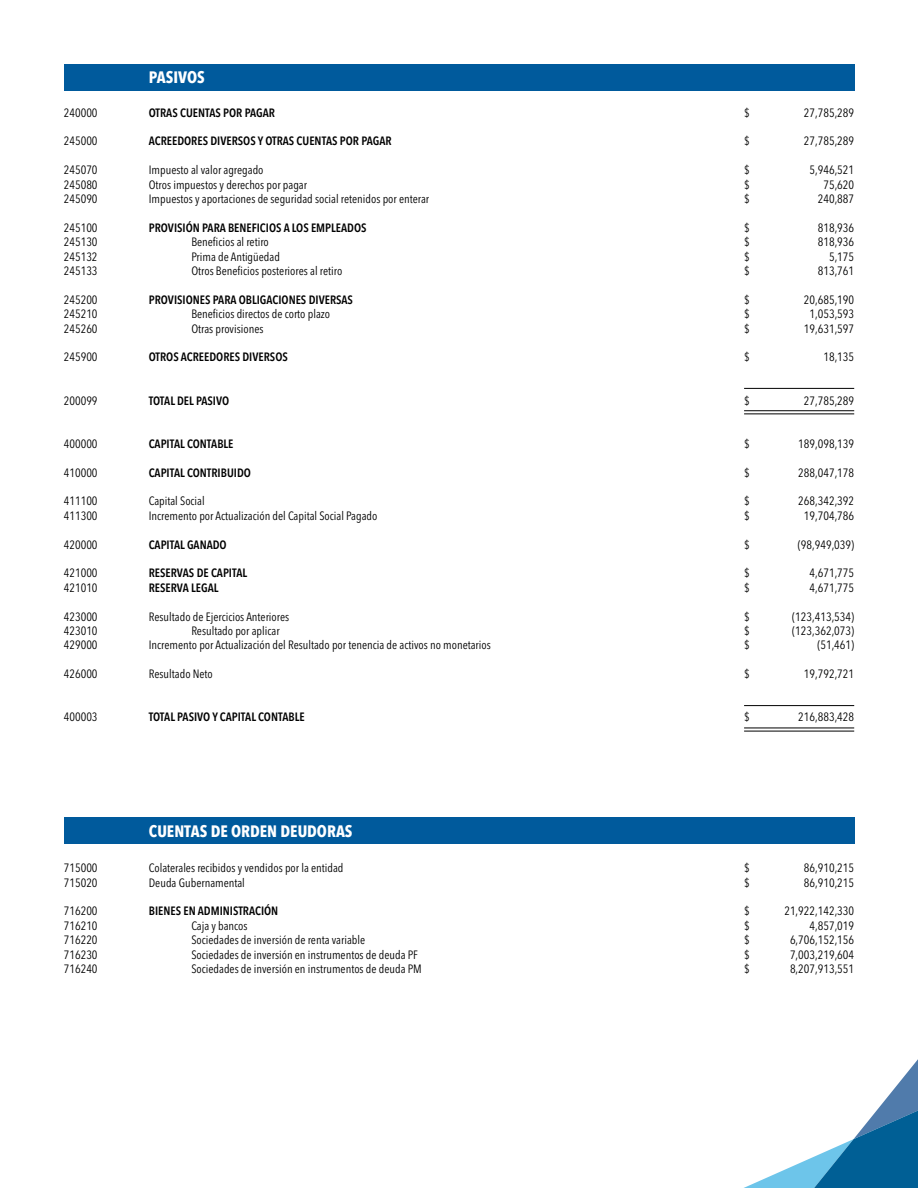
<style>
.page{position:relative;width:918px;height:1188px;background:#fff}
.page>*{position:absolute;margin:0;border:0;box-sizing:border-box;transform-origin:0 0}
.t1{font:700 16.5px "Avenir Next Condensed";color:#fff}
.t2{font:condensed 12px/14.4px "Avenir Next LT Pro";color:#000}
.t3{font:600 condensed 12px/14.4px "Avenir Next LT Pro";color:#000}
</style>
<div class="page">
<svg style="left:744px;top:1059px;width:174px;height:129px"></svg>
<div style="left:64px;top:64px;width:790px;height:26px;background:#005a9c"></div>
<hr style="left:744px;top:388px;width:110px;height:1px;background:#000">
<hr style="left:744px;top:414px;width:110px;height:1px;background:#000">
<hr style="left:744px;top:410px;width:110px;height:1px;background:#000">
<hr style="left:744px;top:705px;width:110px;height:1px;background:#000">
<hr style="left:744px;top:731px;width:110px;height:1px;background:#000">
<hr style="left:744px;top:728px;width:110px;height:1px;background:#000">
<div style="left:64px;top:818px;width:790px;height:26px;background:#005a9c"></div>
<p class="t2" style="left:64px;top:105px;width:35px">240000</p>
<p class="t2" style="left:64px;top:134px;width:35px">245000</p>
<p class="t2" style="left:64px;top:163px;width:35px;text-align:justify">245070<br>245080<br>245090</p>
<p class="t2" style="left:64px;top:220px;width:35px;text-align:justify">245100<br>245130<br>245132<br>245133</p>
<p class="t2" style="left:64px;top:292px;width:35px;text-align:justify">245200<br>245210<br>245260</p>
<p class="t2" style="left:64px;top:350px;width:35px">245900</p>
<p class="t2" style="left:64px;top:393px;width:35px">200099</p>
<p class="t2" style="left:64px;top:436px;width:35px">400000</p>
<p class="t2" style="left:64px;top:465px;width:35px">410000</p>
<p class="t2" style="left:64px;top:494px;width:35px">411100<br>411300</p>
<p class="t2" style="left:64px;top:537px;width:35px">420000</p>
<p class="t2" style="left:64px;top:566px;width:35px">421000<br>421010</p>
<p class="t2" style="left:64px;top:609px;width:35px;text-align:justify">423000<br>423010<br>429000</p>
<p class="t2" style="left:64px;top:667px;width:35px">426000</p>
<p class="t2" style="left:64px;top:710px;width:35px">400003</p>
<p class="t2" style="left:64px;top:861px;width:35px">715000<br>715020</p>
<p class="t2" style="left:64px;top:904px;width:35px;text-align:justify">716200<br>716210<br>716220<br>716230<br>716240</p>
<h1 class="t1" style="left:149px;top:67px;width:57px">PASIVOS</h1>
<p class="t3" style="left:149px;top:105px;width:128px">OTRAS CUENTAS POR PAGAR</p>
<p class="t3" style="left:149px;top:134px;width:244px">ACREEDORES DIVERSOS Y OTRAS CUENTAS POR PAGAR</p>
<p class="t2" style="left:149px;top:163px;width:282px">Impuesto al valor agregado<br>Otros impuestos y derechos por pagar<br>Impuestos y aportaciones de seguridad social retenidos por enterar</p>
<p class="t3" style="left:149px;top:220px;width:219px">PROVISIÓN PARA BENEFICIOS A LOS EMPLEADOS</p>
<p class="t2" style="left:191px;top:235px;width:152px">Beneficios al retiro<br>Prima de Antigüedad<br>Otros Beneficios posteriores al retiro</p>
<p class="t3" style="left:149px;top:292px;width:206px">PROVISIONES PARA OBLIGACIONES DIVERSAS</p>
<p class="t2" style="left:191px;top:307px;width:140px">Beneficios directos de corto plazo<br>Otras provisiones</p>
<p class="t3" style="left:149px;top:350px;width:140px">OTROS ACREEDORES DIVERSOS</p>
<p class="t3" style="left:149px;top:393px;width:82px">TOTAL DEL PASIVO</p>
<p class="t3" style="left:149px;top:436px;width:86px">CAPITAL CONTABLE</p>
<p class="t3" style="left:149px;top:465px;width:104px">CAPITAL CONTRIBUIDO</p>
<p class="t2" style="left:149px;top:494px;width:230px">Capital Social<br>Incremento por Actualización del Capital Social Pagado</p>
<p class="t3" style="left:149px;top:537px;width:79px">CAPITAL GANADO</p>
<p class="t3" style="left:149px;top:566px;width:100px">RESERVAS DE CAPITAL<br>RESERVA LEGAL</p>
<p class="t2" style="left:149px;top:609px;width:142px">Resultado de Ejercicios Anteriores</p>
<p class="t2" style="left:191px;top:624px;width:90px">Resultado por aplicar</p>
<p class="t2" style="left:149px;top:638px;width:344px">Incremento por Actualización del Resultado por tenencia de activos no monetarios</p>
<p class="t2" style="left:149px;top:667px;width:66px">Resultado Neto</p>
<p class="t3" style="left:149px;top:710px;width:157px">TOTAL PASIVO Y CAPITAL CONTABLE</p>
<h1 class="t1" style="left:149px;top:821px;width:205px">CUENTAS DE ORDEN DEUDORAS</h1>
<p class="t2" style="left:149px;top:861px;width:196px">Colaterales recibidos y vendidos por la entidad<br>Deuda Gubernamental</p>
<p class="t3" style="left:149px;top:904px;width:131px">BIENES EN ADMINISTRACIÓN</p>
<p class="t2" style="left:191px;top:918px;width:232px">Caja y bancos<br>Sociedades de inversión de renta variable<br>Sociedades de inversión en instrumentos de deuda PF Sociedades de inversión en instrumentos de deuda PM</p>
<p class="t2" style="left:744px;top:105px;width:7px">$</p>
<p class="t2" style="left:744px;top:134px;width:7px">$</p>
<p class="t2" style="left:744px;top:163px;width:7px;text-align:justify">$ $ $</p>
<p class="t2" style="left:744px;top:220px;width:7px;text-align:justify">$ $ $ $</p>
<p class="t2" style="left:744px;top:292px;width:7px;text-align:justify">$ $ $</p>
<p class="t2" style="left:744px;top:350px;width:7px">$</p>
<p class="t2" style="left:744px;top:393px;width:7px">$</p>
<p class="t2" style="left:744px;top:436px;width:7px">$</p>
<p class="t2" style="left:744px;top:465px;width:7px">$</p>
<p class="t2" style="left:744px;top:494px;width:7px">$ $</p>
<p class="t2" style="left:744px;top:537px;width:7px">$</p>
<p class="t2" style="left:744px;top:566px;width:7px">$ $</p>
<p class="t2" style="left:744px;top:609px;width:7px;text-align:justify">$ $ $</p>
<p class="t2" style="left:744px;top:667px;width:7px">$</p>
<p class="t2" style="left:744px;top:710px;width:7px">$</p>
<p class="t2" style="left:804px;top:105px;width:52px">27,785,289</p>
<p class="t2" style="left:804px;top:134px;width:52px">27,785,289</p>
<p class="t2" style="left:810px;top:163px;width:46px;text-align:right">5,946,521<br>75,620<br>240,887</p>
<p class="t2" style="left:818px;top:220px;width:38px;text-align:right">818,936<br>818,936<br>5,175<br>813,761</p>
<p class="t2" style="left:804px;top:292px;width:52px;text-align:center">20,685,190<br>1,053,593<br>19,631,597</p>
<p class="t2" style="left:823px;top:350px;width:32px">18,135</p>
<p class="t2" style="left:804px;top:393px;width:52px">27,785,289</p>
<p class="t2" style="left:798px;top:436px;width:57px">189,098,139</p>
<p class="t2" style="left:798px;top:465px;width:57px">288,047,178</p>
<p class="t2" style="left:798px;top:494px;width:57px;text-align:center">268,342,392<br>19,704,786</p>
<p class="t2" style="left:798px;top:537px;width:58px">(98,949,039)</p>
<p class="t2" style="left:810px;top:566px;width:46px">4,671,775<br>4,671,775</p>
<p class="t2" style="left:792px;top:609px;width:63px;text-align:right">(123,413,534) (123,362,073) (51,461)</p>
<p class="t2" style="left:804px;top:667px;width:52px">19,792,721</p>
<p class="t2" style="left:798px;top:710px;width:57px">216,883,428</p>
<p class="t2" style="left:744px;top:861px;width:7px">$ $</p>
<p class="t2" style="left:744px;top:904px;width:7px;text-align:justify">$ $ $ $ $</p>
<p class="t2" style="left:804px;top:861px;width:52px">86,910,215<br>86,910,215</p>
<p class="t2" style="left:784px;top:904px;width:71px;text-align:right">21,922,142,330<br>4,857,019<br>6,706,152,156<br>7,003,219,604<br>8,207,913,551</p>
</div>
